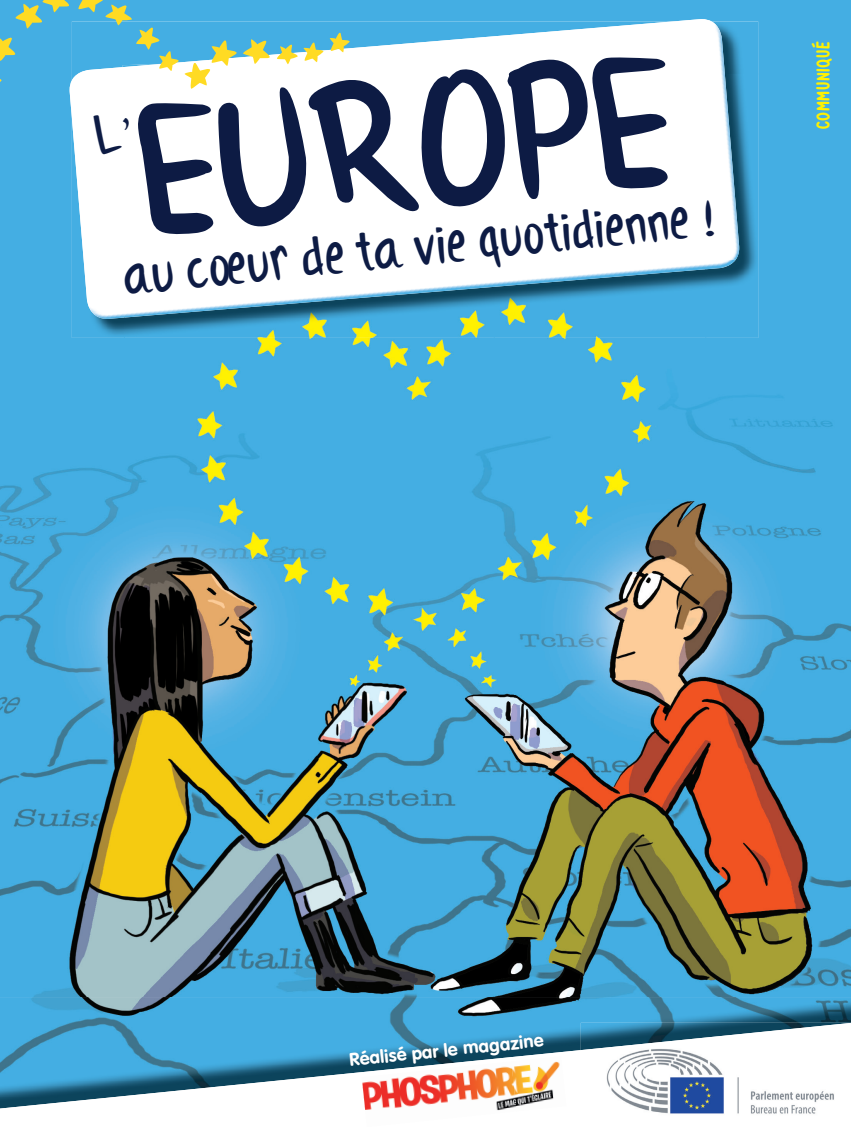
<style>
.page{position:relative;width:851px;height:1127px;background:#fff}
.page>*{position:absolute;margin:0;border:0;box-sizing:border-box;transform-origin:0 0}
.t1{font:149.55px "Cihuy";color:#0d1b44}
.t2{font:43.65px "Cihuy";color:#0d1b44}
.t3{font:700 19.5px "Ventura Edding";letter-spacing:.015em;color:#fff101}
.t4{font:700 18px "VAG Rounded";color:#fff}
</style>
<div class="page">
<img style="left:0;top:0;width:850px;height:1023px">
<svg style="left:0;top:1023px;width:580px;height:86px;fill:#44aee3"></svg>
<img style="left:72px;top:21px;width:686px;height:53px">
<img style="left:72px;top:313px;width:52px;height:25px">
<img style="left:706px;top:74px;width:52px;height:264px">
<img style="left:494px;top:319px;width:212px;height:19px">
<img style="left:124px;top:319px;width:370px;height:19px">
<img style="left:673px;top:19px;width:38px;height:2px">
<img style="left:92px;top:265px;width:643px;height:54px">
<img style="left:70px;top:80px;width:2px;height:38px">
<img style="left:123px;top:234px;width:514px;height:76px">
<img style="left:636px;top:23px;width:103px;height:242px">
<img style="left:72px;top:72px;width:51px;height:241px">
<img style="left:636px;top:265px;width:35px;height:3px">
<img style="left:361px;top:1061px;width:150px;height:50px">
<img style="left:511px;top:1056px;width:55px;height:53px">
<svg style="left:0;top:35px;width:17px;height:59px"></svg>
<svg style="left:15px;top:0;width:56px;height:29px;background:#78baad"></svg>
<img style="left:580px;top:1023px;width:268px;height:91px">
<svg style="left:77px;top:0;width:591px;height:234px"></svg>
<h1 class="t1" style="left:129px;top:102px;width:536px;rotate:-6deg">EUROPE</h1>
<p class="t2" style="left:120px;top:257px;width:596px;rotate:-6deg">au coeur de ta vie quotidienne !</p>
<p class="t3" style="left:811px;top:129px;width:89px;rotate:-90deg">communiqué</p>
<p class="t4" style="left:348px;top:1049px;width:197px;rotate:-6deg">Réalisé par le magazine</p>
</div>
